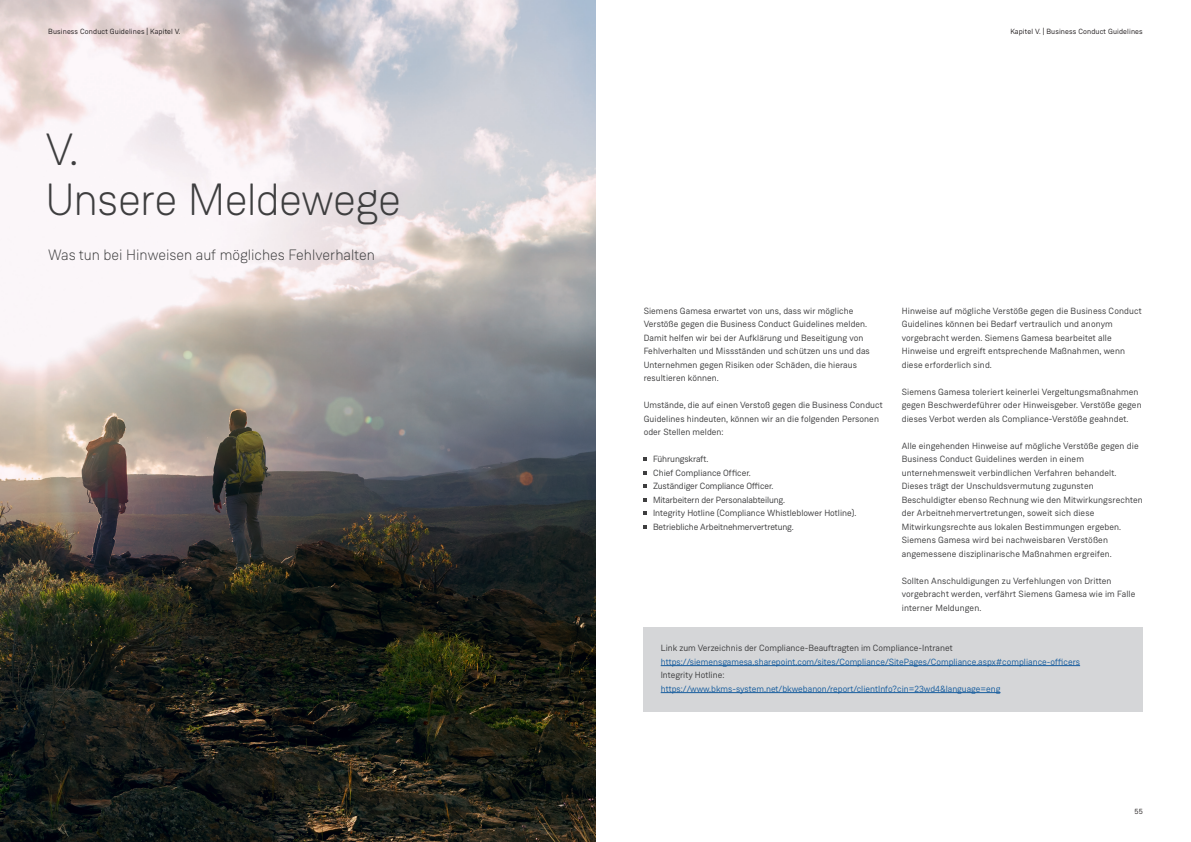
<style>
.page{position:relative;width:1191px;height:842px;background:#fff}
.page>*{position:absolute;margin:0;border:0;box-sizing:border-box;transform-origin:0 0}
.Headline_01_45_49_5{font:300 45px/49.5px "Weissenhof Grotesk";letter-spacing:-.02em;color:#3e3e3f}
.Intro_Subline__insid{font:300 15px "Weissenhof Grotesk";color:#3e3e3f}
.Body_copy__9_13_5{font:9px/13.5px "Weissenhof Grotesk";letter-spacing:.01em;color:#3e3e3f}
.Body_copy__9_13_5-2{font:9px "Weissenhof Grotesk";color:#175d9e}
.Body_copy__9_13_5-3{font:9px "Weissenhof Grotesk";letter-spacing:-.01em;color:#3e3e3f}
._00__Header__footer{font:7.5px "Weissenhof Grotesk";letter-spacing:.015em;color:#231f20}
</style>
<div class="page">
<img style="left:0;top:0;width:595px;height:842px">
<svg style="left:643px;top:458px;width:4px;height:3px"></svg>
<svg style="left:643px;top:471px;width:4px;height:3px"></svg>
<svg style="left:643px;top:485px;width:4px;height:3px"></svg>
<svg style="left:643px;top:498px;width:4px;height:3px"></svg>
<svg style="left:643px;top:512px;width:4px;height:3px"></svg>
<svg style="left:643px;top:525px;width:4px;height:3px"></svg>
<div style="left:643px;top:627px;width:499px;height:85px;background:#d5d6d8"></div>
<hr style="left:660px;top:665px;width:420px;height:1px;background:#175d9e">
<hr style="left:660px;top:692px;width:340px;height:1px;background:#175d9e">
<p class="_00__Header__footer" style="left:48px;top:27px;width:134px">Business Conduct Guidelines | Kapitel V.</p>
<p class="Headline_01_45_49_5" style="left:45px;top:125px;width:357px">V.<br>Unsere Meldewege</p>
<p class="Intro_Subline__insid" style="left:48px;top:246px;width:328px">Was tun bei Hinweisen auf mögliches Fehlverhalten</p>
<p class="_00__Header__footer" style="left:1010px;top:27px;width:134px">Kapitel V. | Business Conduct Guidelines</p>
<p class="Body_copy__9_13_5" style="left:643px;top:304px;width:228px">Siemens Gamesa erwartet von uns, dass wir mögliche Verstöße gegen die Business Conduct Guidelines melden.<br>Damit helfen wir bei der Aufklärung und Beseitigung von Fehlverhalten und Missständen und schützen uns und das Unternehmen gegen Risiken oder Schäden, die hieraus resultieren können.</p>
<p class="Body_copy__9_13_5" style="left:643px;top:398px;width:240px">Umstände, die auf einen Verstoß gegen die Business Conduct<br>Guidelines hindeuten, können wir an die folgenden Personen oder Stellen melden:</p>
<p class="Body_copy__9_13_5-3" style="left:653px;top:454px;width:57px">Führungskraft.</p>
<p class="Body_copy__9_13_5" style="left:653px;top:466px;width:99px">Chief Compliance Officer.</p>
<p class="Body_copy__9_13_5-3" style="left:653px;top:481px;width:122px">Zuständiger Compliance Officer.</p>
<p class="Body_copy__9_13_5-3" style="left:653px;top:494px;width:133px">Mitarbeitern der Personalabteilung.</p>
<p class="Body_copy__9_13_5" style="left:653px;top:506px;width:205px">Integrity Hotline (Compliance Whistleblower Hotline).</p>
<p class="Body_copy__9_13_5-3" style="left:653px;top:521px;width:142px">Betriebliche Arbeitnehmervertretung.</p>
<p class="Body_copy__9_13_5" style="left:901px;top:304px;width:241px">Hinweise auf mögliche Verstöße gegen die Business Conduct Guidelines können bei Bedarf vertraulich und anonym vorgebracht werden. Siemens Gamesa bearbeitet alle Hinweise und ergreift entsprechende Maßnahmen, wenn diese erforderlich sind.</p>
<p class="Body_copy__9_13_5" style="left:901px;top:385px;width:241px">Siemens Gamesa toleriert keinerlei Vergeltungsmaßnahmen gegen Beschwerdeführer oder Hinweisgeber. Verstöße gegen dieses Verbot werden als Compliance-Verstöße geahndet.</p>
<p class="Body_copy__9_13_5" style="left:901px;top:439px;width:242px">Alle eingehenden Hinweise auf mögliche Verstöße gegen die Business Conduct Guidelines werden in einem unternehmensweit verbindlichen Verfahren behandelt.<br>Dieses trägt der Unschuldsvermutung zugunsten Beschuldigter ebenso Rechnung wie den Mitwirkungsrechten der Arbeitnehmervertretungen, soweit sich diese Mitwirkungsrechte aus lokalen Bestimmungen ergeben.<br>Siemens Gamesa wird bei nachweisbaren Verstößen angemessene disziplinarische Maßnahmen ergreifen.</p>
<p class="Body_copy__9_13_5" style="left:901px;top:574px;width:235px">Sollten Anschuldigungen zu Verfehlungen von Dritten vorgebracht werden, verfährt Siemens Gamesa wie im Falle interner Meldungen.</p>
<p class="Body_copy__9_13_5" style="left:660px;top:641px;width:293px">Link zum Verzeichnis der Compliance-Beauftragten im Compliance-Intranet</p>
<p class="Body_copy__9_13_5-2" style="left:660px;top:656px;width:421px">https://siemensgamesa.sharepoint.com/sites/Compliance/SitePages/Compliance.aspx#compliance-officers</p>
<p class="Body_copy__9_13_5" style="left:660px;top:668px;width:65px">Integrity Hotline:</p>
<p class="Body_copy__9_13_5-2" style="left:660px;top:683px;width:341px">https://www.bkms-system.net/bkwebanon/report/clientInfo?cin=23wd4&amp;language=eng</p>
<p class="_00__Header__footer" style="left:1134px;top:806px;width:10px">55</p>
</div>
